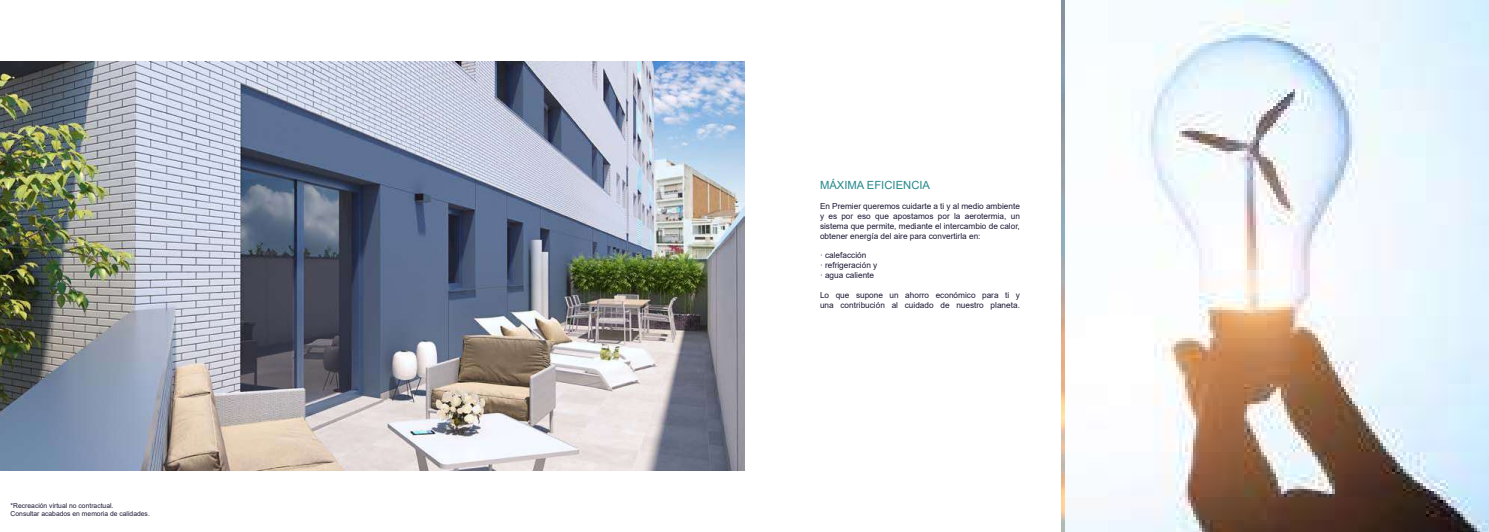
<style>
.page{position:relative;width:1489px;height:532px;background:#fff}
.page>*{position:absolute;margin:0;border:0;box-sizing:border-box;transform-origin:0 0}
.t1{font:11.25px "Arial";color:#26888d}
.t2{font:8.25px/9.9px "Arial";color:#1b1834}
.t3{font:6.75px/8.1px "Arial";color:#1b1834}
</style>
<div class="page">
<img style="left:1065px;top:0;width:423px;height:531px">
<img style="left:0;top:62px;width:744px;height:408px">
<p class="t3" style="left:11px;top:501px;width:141px">*Recreación virtual no contractual.<br>Consultar acabados en memoria de calidades.</p>
<h1 class="t1" style="left:820px;top:177px;width:112px">MÁXIMA EFICIENCIA</h1>
<p class="t2" style="left:820px;top:201px;width:201px;text-align:justify">En Premier queremos cuidarte a ti y al medio ambiente y es por eso que apostamos por la aerotermia, un sistema que permite, mediante el intercambio de calor, obtener energía del aire para convertirla en:</p>
<p class="t2" style="left:820px;top:250px;width:59px">· calefacción<br>· refrigeración y · agua caliente</p>
<p class="t2" style="left:820px;top:290px;width:201px">Lo que supone un ahorro económico para ti y una contribución al cuidado de nuestro planeta.</p>
</div>
